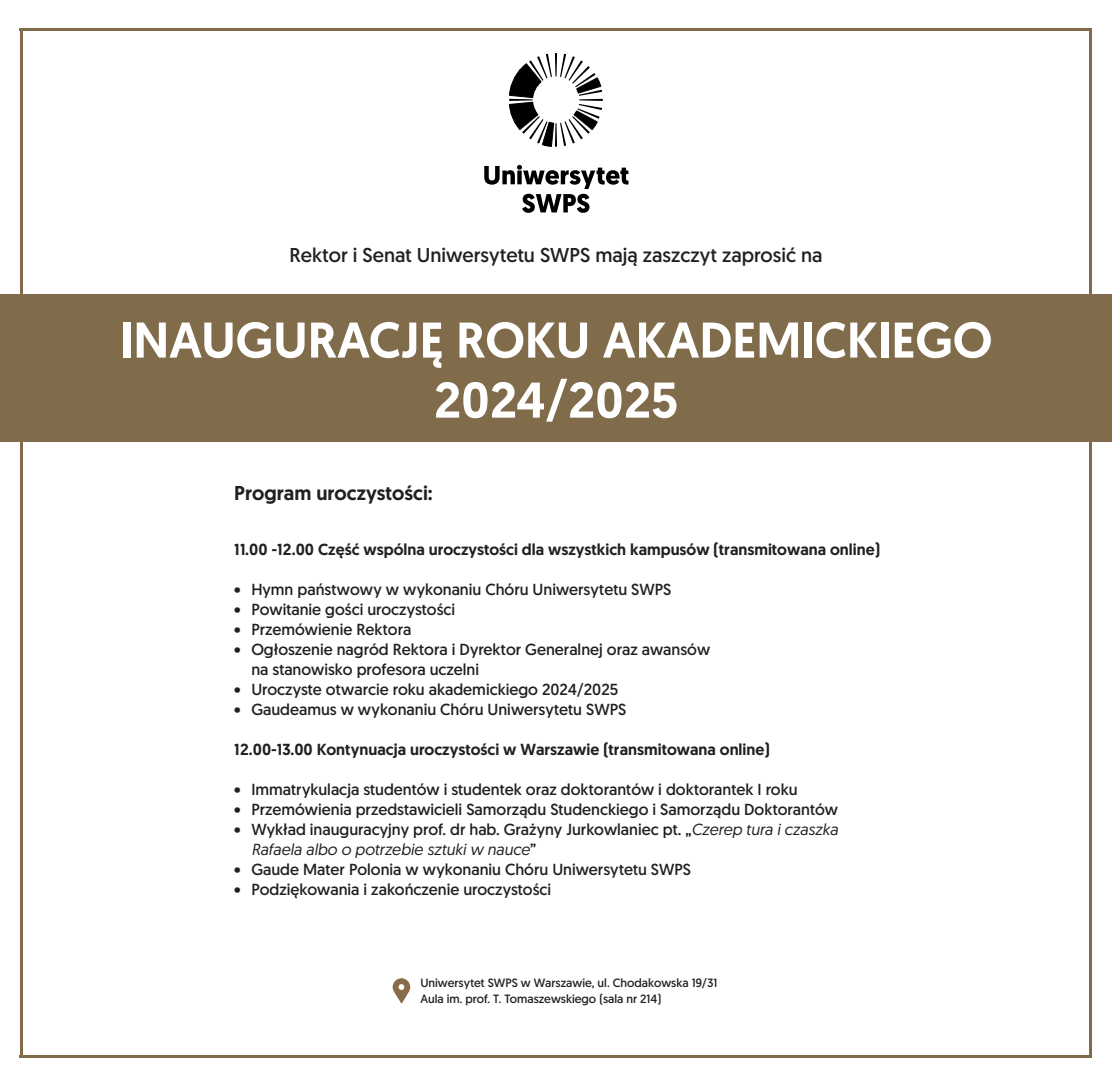
<style>
.page{position:relative;width:1112px;height:1078px;background:#fff}
.page>*{position:absolute;margin:0;border:0;box-sizing:border-box;transform-origin:0 0}
.t1{font:500 50px/60px "Geomanist";color:#fff;text-align:center}
.t2{font:20px "Geomanist";color:#231f20}
.t3{font:500 20px "Geomanist";color:#231f20}
.t4{font:16px/20px "Geomanist";color:#231f20}
.t5{font:500 16px "Geomanist";color:#231f20}
.t6{font:12px "Geomanist";color:#231f20}
.s1{font-style:italic}
</style>
<div class="page">
<hr style="left:20px;top:28px;width:1071px;height:3px;background:#806c4b">
<hr style="left:20px;top:1054px;width:1071px;height:3px;background:#806c4b">
<hr style="left:20px;top:31px;width:3px;height:1026px;background:#806c4b">
<hr style="left:1089px;top:31px;width:2px;height:1026px;background:#806c4b">
<div style="left:0;top:294px;width:1111px;height:147px;background:#806c4b"></div>
<svg style="left:484px;top:165px;width:144px;height:48px"></svg>
<svg style="left:509px;top:53px;width:93px;height:94px"></svg>
<svg style="left:392px;top:978px;width:18px;height:25px"></svg>
<p class="t2" style="left:289px;top:242px;width:534px">Rektor i Senat Uniwersytetu SWPS mają zaszczyt zaprosić na</p>
<p class="t1" style="left:120px;top:309px;width:873px">INAUGURACJĘ ROKU AKADEMICKIEGO<br>2024/2025</p>
<p class="t3" style="left:234px;top:479px;width:200px">Program uroczystości:</p>
<p class="t5" style="left:234px;top:538px;width:647px">11.00 -12.00 Część wspólna uroczystości dla wszystkich kampusów (transmitowana online)</p>
<p class="t4" style="left:234px;top:579px;width:438px">• Hymn państwowy w wykonaniu Chóru Uniwersytetu SWPS</p>
<p class="t4" style="left:234px;top:599px;width:222px">• Powitanie gości uroczystości</p>
<p class="t4" style="left:234px;top:619px;width:178px">• Przemówienie Rektora</p>
<p class="t4" style="left:251px;top:639px;width:460px;text-indent:-17px">• Ogłoszenie nagród Rektora i Dyrektor Generalnej oraz awansów na stanowisko profesora uczelni</p>
<p class="t4" style="left:234px;top:679px;width:385px">• Uroczyste otwarcie roku akademickiego 2024/2025</p>
<p class="t4" style="left:234px;top:699px;width:393px">• Gaudeamus w wykonaniu Chóru Uniwersytetu SWPS</p>
<p class="t5" style="left:234px;top:738px;width:537px">12.00-13.00 Kontynuacja uroczystości w Warszawie (transmitowana online)</p>
<p class="t4" style="left:234px;top:779px;width:564px">• Immatrykulacja studentów i studentek oraz doktorantów i doktorantek I roku</p>
<p class="t4" style="left:234px;top:799px;width:605px">• Przemówienia przedstawicieli Samorządu Studenckiego i Samorządu Doktorantów</p>
<p class="t4" style="left:251px;top:819px;width:588px;text-indent:-17px">• Wykład inauguracyjny prof. dr hab. Grażyny Jurkowlaniec pt. „<span class="s1">Czerep tura i czaszka<br>Rafaela albo o potrzebie sztuki w nauce</span>”</p>
<p class="t4" style="left:234px;top:859px;width:458px">• Gaude Mater Polonia w wykonaniu Chóru Uniwersytetu SWPS</p>
<p class="t4" style="left:234px;top:879px;width:318px">• Podziękowania i zakończenie uroczystości</p>
<p class="t6" style="left:420px;top:975px;width:298px">Uniwersytet SWPS w Warszawie, ul. Chodakowska 19/31</p>
<p class="t6" style="left:420px;top:991px;width:242px">Aula im. prof. T. Tomaszewskiego (sala nr 214)</p>
</div>
